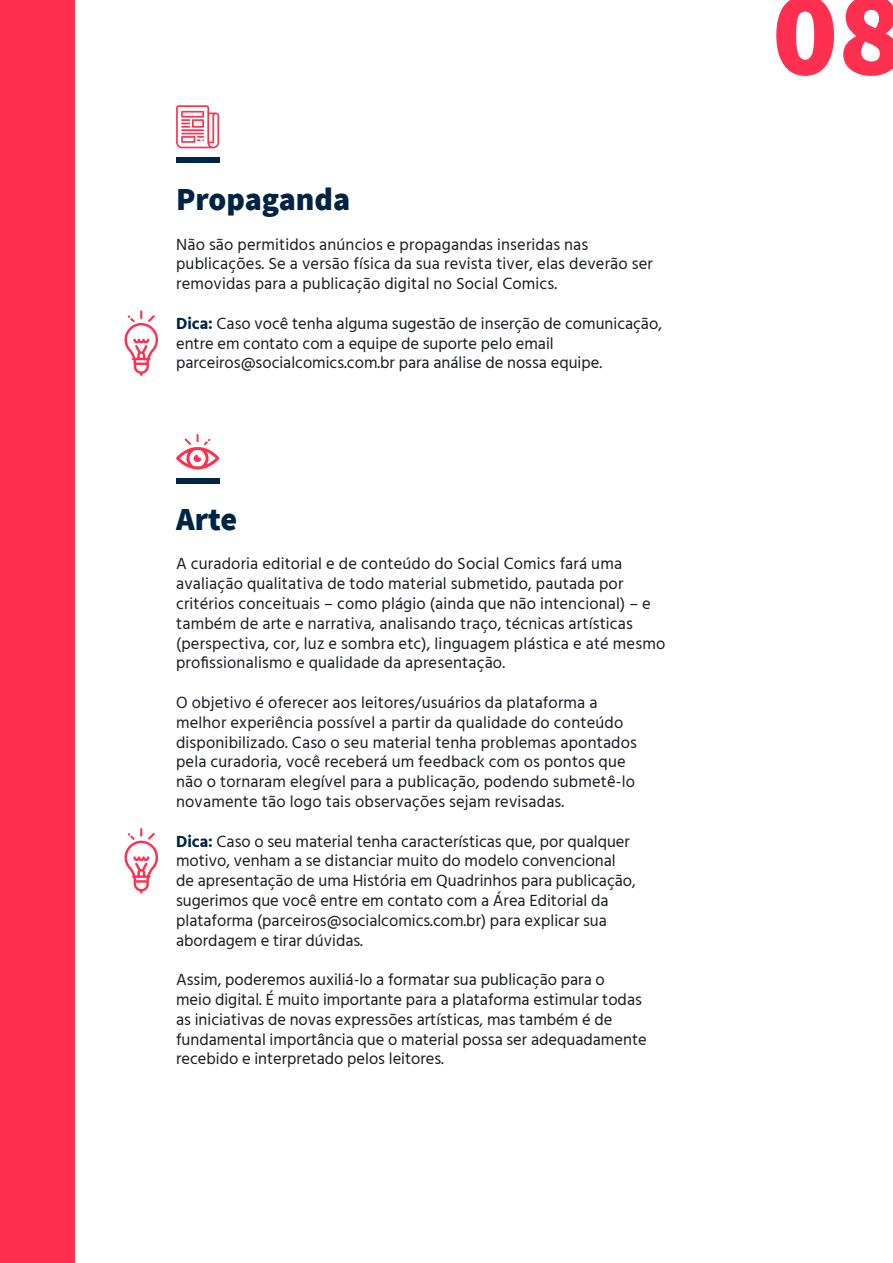
<style>
.page{position:relative;width:893px;height:1263px;background:#fff}
.page>*{position:absolute;margin:0;border:0;box-sizing:border-box;transform-origin:0 0}
.t1{font:800 122.25px "Assistant";color:#ff304f}
.t2{font:800 31.95px "Assistant";color:#002443}
.t3{font:16.5px/19.8px "Hind Siliguri";letter-spacing:.01em;color:#181b22}
.s1{font-weight:700;color:#002443}
</style>
<div class="page">
<div style="left:0;top:0;width:75px;height:1263px;background:#ff304f"></div>
<div style="left:176px;top:157px;width:43px;height:6px;background:#002443"></div>
<div style="left:176px;top:478px;width:43px;height:6px;background:#002443"></div>
<svg style="left:176px;top:434px;width:43px;height:35px"></svg>
<svg style="left:124px;top:828px;width:34px;height:65px"></svg>
<svg style="left:124px;top:310px;width:34px;height:66px"></svg>
<svg style="left:176px;top:105px;width:43px;height:43px"></svg>
<p class="t2" style="left:176px;top:177px;width:176px">Propaganda</p>
<p class="t3" style="left:176px;top:235px;width:478px">Não são permitidos anúncios e propagandas inseridas nas publicações. Se a versão física da sua revista tiver, elas deverão ser removidas para a publicação digital no Social Comics.</p>
<p class="t3" style="left:176px;top:315px;width:487px"><span class="s1">Dica:</span> Caso você tenha alguma sugestão de inserção de comunicação, entre em contato com a equipe de suporte pelo email</p>
<p class="t3" style="left:176px;top:354px;width:428px">parceiros@socialcomics.com.br para análise de nossa equipe.</p>
<p class="t2" style="left:176px;top:497px;width:63px">Arte</p>
<p class="t3" style="left:176px;top:555px;width:491px">A curadoria editorial e de conteúdo do Social Comics fará uma avaliação qualitativa de todo material submetido, pautada por critérios conceituais – como plágio (ainda que não intencional) – e também de arte e narrativa, analisando traço, técnicas artísticas (perspectiva, cor, luz e sombra etc), linguagem plástica e até mesmo profissionalismo e qualidade da apresentação.</p>
<p class="t3" style="left:176px;top:694px;width:462px">O objetivo é oferecer aos leitores/usuários da plataforma a melhor experiência possível a partir da qualidade do conteúdo disponibilizado. Caso o seu material tenha problemas apontados pela curadoria, você receberá um feedback com os pontos que não o tornaram elegível para a publicação, podendo submetê-lo novamente tão logo tais observações sejam revisadas.</p>
<p class="t3" style="left:176px;top:832px;width:461px"><span class="s1">Dica:</span> Caso o seu material tenha características que, por qualquer motivo, venham a se distanciar muito do modelo convencional de apresentação de uma História em Quadrinhos para publicação, sugerimos que você entre em contato com a Área Editorial da plataforma (parceiros@socialcomics.com.br) para explicar sua abordagem e tirar dúvidas.</p>
<p class="t3" style="left:176px;top:971px;width:472px">Assim, poderemos auxiliá-lo a formatar sua publicação para o<br>meio digital. É muito importante para a plataforma estimular todas as iniciativas de novas expressões artísticas, mas também é de fundamental importância que o material possa ser adequadamente recebido e interpretado pelos leitores.</p>
<p class="t1" style="left:772px;top:-50px;width:133px">08</p>
</div>
